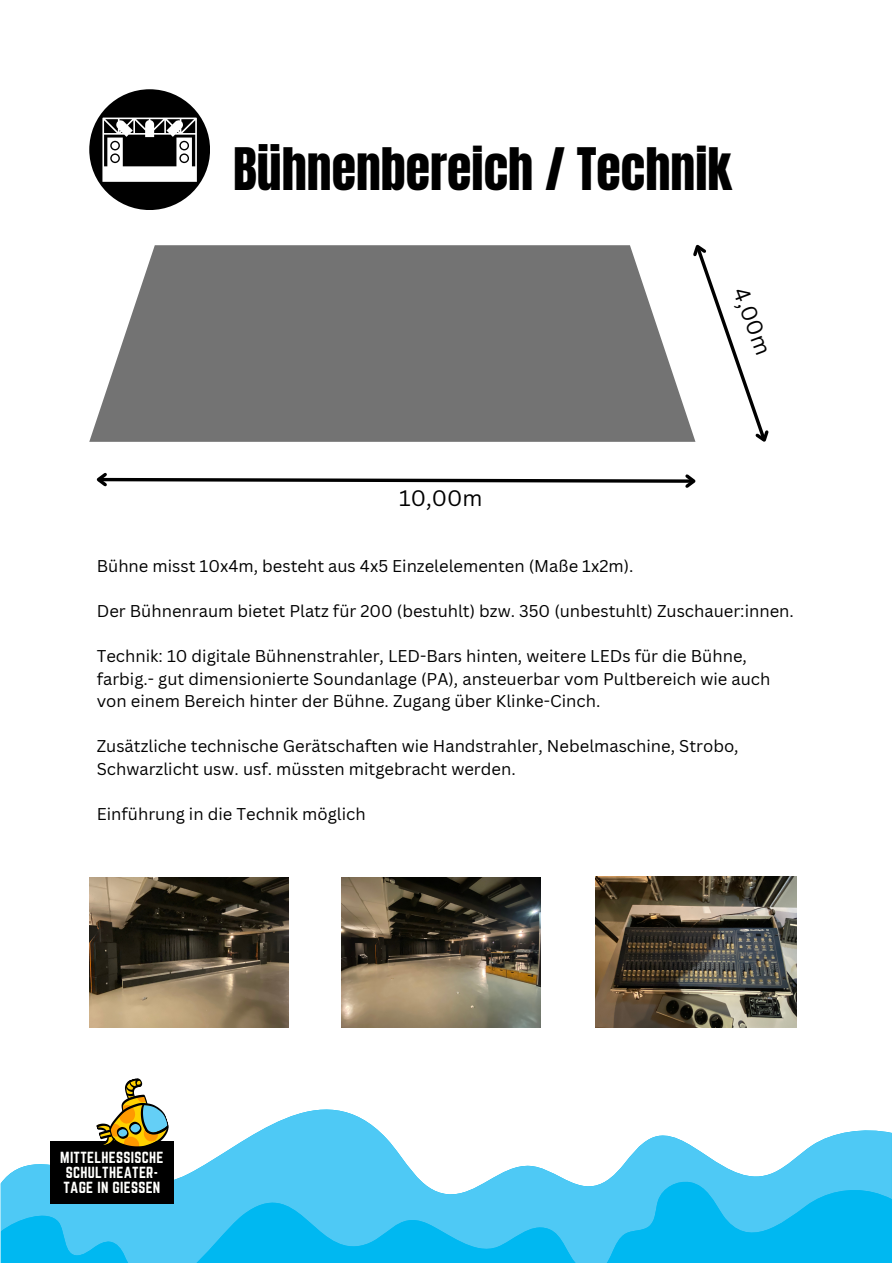
<style>
.page{position:relative;width:893px;height:1264px;background:#fff}
.page>*{position:absolute;margin:0;border:0;box-sizing:border-box;transform-origin:0 0}
.t1{font:49.8px "Anton";color:#000}
.t2{font:21.75px "Canva Sans";color:#000}
.t3{font:16.65px/22.5px "Canva Sans";color:#000}
.t4{font:14.1px/14.7px "Norwester";letter-spacing:.02em;color:#fffffd}
</style>
<div class="page">
<svg style="left:12px;top:1109px;width:879px;height:63px"></svg>
<svg style="left:1px;top:1172px;width:890px;height:90px;background:#34c3f3"></svg>
<div style="left:50px;top:1141px;width:123px;height:62px;background:#000"></div>
<svg style="left:96px;top:1078px;width:72px;height:69px"></svg>
<div style="left:89px;top:89px;width:121px;height:121px;background:#000;border-radius:50%"></div>
<svg style="left:102px;top:118px;width:95px;height:64px"></svg>
<div style="left:111px;top:142px;width:8px;height:7px;background:#fff;border-radius:50%"></div>
<div style="left:111px;top:155px;width:8px;height:7px;background:#fff;border-radius:50%"></div>
<div style="left:180px;top:142px;width:8px;height:7px;background:#fff;border-radius:50%"></div>
<div style="left:180px;top:155px;width:8px;height:7px;background:#fff;border-radius:50%"></div>
<img style="left:89px;top:877px;width:199px;height:150px">
<img style="left:341px;top:877px;width:199px;height:150px">
<img style="left:595px;top:876px;width:201px;height:151px">
<svg style="left:89px;top:245px;width:597px;height:197px;background:#808080"></svg>
<svg style="left:96px;top:472px;width:600px;height:16px"></svg>
<svg style="left:686px;top:244px;width:83px;height:198px"></svg>
<h1 class="t1" style="left:233px;top:133px;width:500px">Bühnenbereich / Technik</h1>
<h2 class="t2" style="left:399px;top:483px;width:85px">10,00m</h2>
<h2 class="t2" style="left:754px;top:283px;width:71px;rotate:69deg">4,00m</h2>
<p class="t3" style="left:97px;top:554px;width:538px">Bühne misst 10x4m, besteht aus 4x5 Einzelelementen (Maße 1x2m).</p>
<p class="t3" style="left:97px;top:599px;width:698px">Der Bühnenraum bietet Platz für 200 (bestuhlt) bzw. 350 (unbestuhlt) Zuschauer:innen.</p>
<p class="t3" style="left:97px;top:644px;width:675px">Technik: 10 digitale Bühnenstrahler, LED-Bars hinten, weitere LEDs für die Bühne, farbig.- gut dimensionierte Soundanlage (PA), ansteuerbar vom Pultbereich wie auch von einem Bereich hinter der Bühne. Zugang über Klinke-Cinch.</p>
<p class="t3" style="left:97px;top:734px;width:643px">Zusätzliche technische Gerätschaften wie Handstrahler, Nebelmaschine, Strobo,<br>Schwarzlicht usw. usf. müssten mitgebracht werden.</p>
<p class="t3" style="left:97px;top:802px;width:270px">Einführung in die Technik möglich</p>
<p class="t4" style="left:60px;top:1150px;width:105px">MITTELHESSISCHE<br>SCHULTHEATER-<br>TAGE IN GIESSEN</p>
</div>
